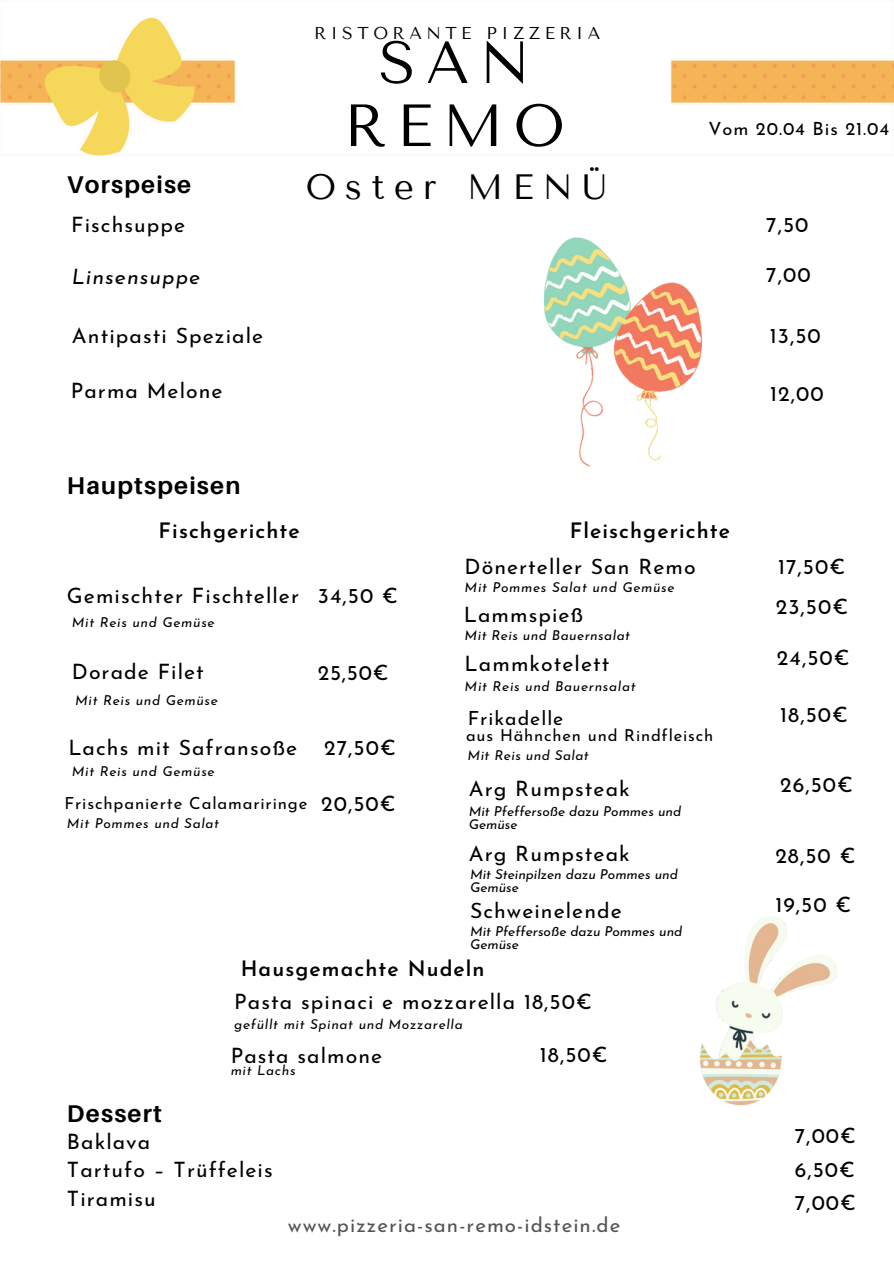
<style>
.page{position:relative;width:894px;height:1264px;background:#fff}
.page>*{position:absolute;margin:0;border:0;box-sizing:border-box;transform-origin:0 0}
.t1{font:59.4px/63px "Tenor Sans";letter-spacing:.17em;color:#000;text-align:center}
.t2{font:35.1px "Tenor Sans";letter-spacing:.26em;color:#000}
.t3{font:700 24.15px "Aileron";letter-spacing:.05em;color:#000}
.t4{font:21.15px/28.2px "Josefin Sans";letter-spacing:.05em;color:#000}
.t5{font:600 21.15px "Josefin Sans";letter-spacing:.05em;color:#000}
.t6{font:italic 21.15px "Josefin Sans";letter-spacing:.05em;color:#000}
.t7{font:20.55px "Josefin Sans";letter-spacing:.05em;color:#545454}
.t8{font:19.5px "Josefin Sans";letter-spacing:.05em;color:#000}
.t9{font:18.15px "Josefin Sans";letter-spacing:.05em;color:#000}
.t10{font:17.1px "Tenor Sans";letter-spacing:.26em;color:#000}
.t11{font:16.65px "Josefin Sans";letter-spacing:.05em;color:#000}
.t12{font:16.5px "Josefin Sans";letter-spacing:.05em;color:#000}
.t13{font:italic 13.65px "Josefin Sans";letter-spacing:.05em;color:#000}
.t14{font:italic 13.65px "Josefin Sans";color:#000}
.t15{font:italic 13.65px "Josefin Sans";letter-spacing:.03em;color:#000}
</style>
<div class="page">
<img style="left:544px;top:237px;width:159px;height:230px">
<img style="left:699px;top:916px;width:138px;height:190px">
<img style="left:0;top:17px;width:893px;height:139px">
<h4 class="t3" style="left:67px;top:170px;width:126px">Vorspeise</h4>
<h3 class="t4" style="left:71px;top:213px;width:115px">Fischsuppe</h3>
<h3 class="t6" style="left:72px;top:268px;width:130px">Linsensuppe</h3>
<h3 class="t4" style="left:72px;top:324px;width:193px">Antipasti Speziale</h3>
<h1 class="t4" style="left:71px;top:379px;width:153px">Parma Melone</h1>
<h1 class="t3" style="left:67px;top:470px;width:175px">Hauptspeisen</h1>
<p class="t10" style="left:314px;top:23px;width:288px">RISTORANTE PIZZERIA</p>
<p class="t1" style="left:344px;top:32px;width:222px">SAN<br>REMO</p>
<p class="t2" style="left:305px;top:167px;width:303px">Oster MENÜ</p>
<h3 class="t9" style="left:708px;top:122px;width:182px">Vom 20.04 Bis 21.04</h3>
<p class="t4" style="left:766px;top:212px;width:44px">7,50</p>
<h3 class="t4" style="left:766px;top:263px;width:46px">7,00</h3>
<h3 class="t4" style="left:769px;top:323px;width:52px">13,50</h3>
<p class="t4" style="left:770px;top:381px;width:55px">12,00</p>
<h3 class="t5" style="left:159px;top:522px;width:143px">Fischgerichte</h3>
<h3 class="t4" style="left:67px;top:584px;width:233px">Gemischter Fischteller</h3>
<h3 class="t4" style="left:318px;top:584px;width:82px">34,50 €</h3>
<p class="t13" style="left:72px;top:616px;width:144px">Mit Reis und Gemüse</p>
<h3 class="t4" style="left:72px;top:659px;width:133px">Dorade Filet</h3>
<p class="t13" style="left:75px;top:694px;width:144px">Mit Reis und Gemüse</p>
<p class="t4" style="left:318px;top:660px;width:72px">25,50€</p>
<p class="t4" style="left:68px;top:735px;width:230px">Lachs mit Safransoße</p>
<h3 class="t13" style="left:72px;top:765px;width:144px">Mit Reis und Gemüse</h3>
<h3 class="t11" style="left:64px;top:796px;width:244px">Frischpanierte Calamariringe</h3>
<p class="t13" style="left:67px;top:818px;width:154px">Mit Pommes und Salat</p>
<h3 class="t4" style="left:324px;top:736px;width:73px">27,50€</h3>
<p class="t4" style="left:321px;top:791px;width:76px">20,50€</p>
<h3 class="t5" style="left:569px;top:522px;width:162px">Fleischgerichte</h3>
<h2 class="t4" style="left:464px;top:555px;width:232px">Dönerteller San Remo</h2>
<h2 class="t13" style="left:464px;top:581px;width:211px">Mit Pommes Salat und Gemüse</h2>
<h3 class="t4" style="left:463px;top:603px;width:121px">Lammspieß</h3>
<h3 class="t15" style="left:464px;top:629px;width:167px">Mit Reis und Bauernsalat</h3>
<h3 class="t4" style="left:464px;top:651px;width:146px">Lammkotelett</h3>
<p class="t13" style="left:464px;top:681px;width:172px">Mit Reis und Bauernsalat</p>
<p class="t8" style="left:467px;top:710px;width:97px">Frikadelle</p>
<h3 class="t12" style="left:466px;top:728px;width:248px">aus Hähnchen und Rindfleisch</h3>
<p class="t15" style="left:467px;top:750px;width:123px">Mit Reis und Salat</p>
<h4 class="t4" style="left:468px;top:776px;width:162px">Arg Rumpsteak</h4>
<p class="t14" style="left:468px;top:805px;width:214px">Mit Pfeffersoße dazu Pommes und</p>
<h3 class="t13" style="left:468px;top:819px;width:50px">Gemüse</h3>
<p class="t4" style="left:468px;top:841px;width:162px">Arg Rumpsteak</p>
<p class="t14" style="left:470px;top:868px;width:209px">Mit Steinpilzen dazu Pommes und</p>
<h2 class="t13" style="left:470px;top:881px;width:50px">Gemüse</h2>
<h3 class="t4" style="left:470px;top:898px;width:153px">Schweinelende</h3>
<h3 class="t14" style="left:470px;top:925px;width:214px">Mit Pfeffersoße dazu Pommes und</h3>
<h3 class="t13" style="left:470px;top:939px;width:50px">Gemüse</h3>
<h3 class="t5" style="left:241px;top:960px;width:245px">Hausgemachte Nudeln</h3>
<h3 class="t4" style="left:234px;top:989px;width:359px">Pasta spinaci e mozzarella 18,50€</h3>
<h3 class="t13" style="left:234px;top:1019px;width:230px">gefüllt mit Spinat und Mozzarella</h3>
<p class="t4" style="left:231px;top:1043px;width:153px">Pasta salmone</p>
<p class="t13" style="left:231px;top:1064px;width:66px">mit Lachs</p>
<h3 class="t4" style="left:539px;top:1042px;width:69px">18,50€</h3>
<h4 class="t3" style="left:67px;top:1098px;width:96px">Dessert</h4>
<h4 class="t4" style="left:67px;top:1129px;width:207px">Baklava<br>Tartufo – Trüffeleis<br>Tiramisu</h4>
<h3 class="t7" style="left:288px;top:1216px;width:334px">www.pizzeria-san-remo-idstein.de</h3>
<h4 class="t4" style="left:777px;top:554px;width:69px">17,50€</h4>
<h3 class="t4" style="left:775px;top:594px;width:74px">23,50€</h3>
<h3 class="t4" style="left:776px;top:646px;width:74px">24,50€</h3>
<h3 class="t4" style="left:779px;top:702px;width:69px">18,50€</h3>
<p class="t4" style="left:779px;top:772px;width:74px">26,50€</p>
<h3 class="t4" style="left:775px;top:843px;width:82px">28,50 €</h3>
<h3 class="t4" style="left:775px;top:892px;width:77px">19,50 €</h3>
<p class="t4" style="left:794px;top:1120px;width:63px;line-height:33.8px;text-align:justify">7,00€ 6,50€ 7,00€</p>
</div>
